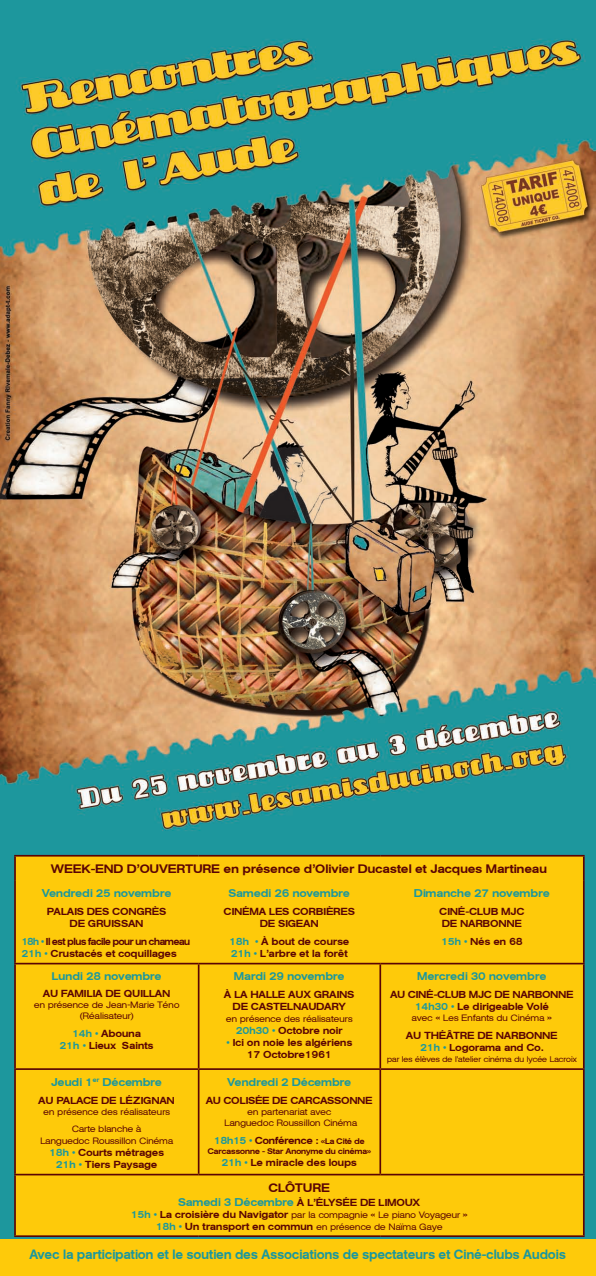
<style>
.page{position:relative;width:596px;height:1276px;background:#fff}
.page>*{position:absolute;margin:0;border:0;box-sizing:border-box;transform-origin:0 0}
.t1{font:13.2px "Agent Ext Med DB Normal";color:#1b979d;scale:.91 1}
.t2{font:12px "Agent Ext Med DB Normal";color:#5a0404}
.t3{font:11px "Agent Ext Med DB Normal";color:#1b979d}
.t4{font:10px/12px "Agent Ext Med DB Normal";color:#5a0404;text-align:center}
.t5{font:10px/12px "Agent Ext Med DB Normal";letter-spacing:-.06em;color:#5a0404;scale:.95 1}
.t6{font:10px "Agent Ext Med DB Normal";letter-spacing:-.02em;color:#5a0404}
.t7{font:9px/11px "Agent Ext DB Normal";color:#5a0404;text-align:center}
.t8{font:8px "Agent Ext DB Normal";letter-spacing:-.01em;color:#5a0404}
.t9{font:8px "Agent Ext Med DB Normal";letter-spacing:-.02em;color:#5a0404}
.s1{color:#1b979d}
.s2{font-size:8px}
.s3{font-size:11px;color:#1b979d}
.s4{font-family:"Agent Ext Med DB Normal";font-size:10px;color:#1b979d}
.s5{font-family:"Agent Ext Med DB Normal";font-size:10px}
</style>
<div class="page">
<img style="left:0;top:0;width:595px;height:1240px">
<div style="left:16px;top:856px;width:566px;height:379px;background:#feca0a"></div>
<hr style="left:198px;top:964px;width:1px;height:104px;background:#5a0404">
<hr style="left:379px;top:964px;width:2px;height:104px;background:#5a0404">
<hr style="left:198px;top:1070px;width:1px;height:103px;background:#5a0404">
<hr style="left:379px;top:1070px;width:2px;height:103px;background:#5a0404">
<hr style="left:14px;top:855px;width:184px;height:1px;background:#5a0404">
<hr style="left:14px;top:856px;width:2px;height:24px;background:#5a0404">
<hr style="left:198px;top:855px;width:182px;height:1px;background:#5a0404">
<hr style="left:380px;top:855px;width:204px;height:1px;background:#5a0404">
<hr style="left:582px;top:856px;width:2px;height:24px;background:#5a0404">
<hr style="left:14px;top:880px;width:2px;height:82px;background:#5a0404">
<hr style="left:582px;top:880px;width:2px;height:82px;background:#5a0404">
<hr style="left:14px;top:1070px;width:2px;height:103px;background:#5a0404">
<hr style="left:582px;top:1070px;width:2px;height:103px;background:#5a0404">
<hr style="left:14px;top:962px;width:184px;height:2px;background:#5a0404">
<hr style="left:14px;top:964px;width:2px;height:104px;background:#5a0404">
<hr style="left:198px;top:962px;width:182px;height:2px;background:#5a0404">
<hr style="left:380px;top:962px;width:204px;height:2px;background:#5a0404">
<hr style="left:582px;top:964px;width:2px;height:104px;background:#5a0404">
<hr style="left:14px;top:1068px;width:184px;height:2px;background:#5a0404">
<hr style="left:198px;top:1068px;width:182px;height:2px;background:#5a0404">
<hr style="left:380px;top:1068px;width:204px;height:2px;background:#5a0404">
<hr style="left:14px;top:1173px;width:184px;height:2px;background:#5a0404">
<hr style="left:14px;top:1175px;width:2px;height:60px;background:#5a0404">
<hr style="left:198px;top:1173px;width:182px;height:2px;background:#5a0404">
<hr style="left:380px;top:1173px;width:204px;height:2px;background:#5a0404">
<hr style="left:582px;top:1175px;width:2px;height:60px;background:#5a0404">
<hr style="left:14px;top:1235px;width:184px;height:2px;background:#5a0404">
<hr style="left:198px;top:1235px;width:182px;height:2px;background:#5a0404">
<hr style="left:380px;top:1235px;width:204px;height:2px;background:#5a0404">
<div style="left:0;top:1240px;width:595px;height:36px;background:#feca0a"></div>
<p class="t2" style="left:52px;top:862px;width:497px">WEEK-END D’OUVERTURE en présence d’Olivier Ducastel et Jacques Martineau</p>
<p class="t3" style="left:42px;top:887px;width:131px">Vendredi 25 novembre</p>
<p class="t4" style="left:47px;top:905px;width:120px">PALAIS DES CONGRÈS<br>DE GRUISSAN</p>
<p class="t5" style="left:22px;top:935px;width:179px"><span class="s1">18h •</span> Il est plus facile pour un chameau<br><span class="s1">21h •</span> Crustacés et coquillages</p>
<p class="t3" style="left:229px;top:887px;width:123px">Samedi 26 novembre</p>
<p class="t4" style="left:224px;top:905px;width:133px">CINÉMA LES CORBIÈRES<br>DE SIGEAN</p>
<p class="t4" style="left:229px;top:935px;width:121px;text-align:left"><span class="s1">18h •</span> À bout de course<br><span class="s1">21h •</span> L’arbre et la forêt</p>
<p class="t3" style="left:414px;top:887px;width:137px">Dimanche 27 novembre</p>
<p class="t4" style="left:439px;top:905px;width:86px;text-align:left">CINÉ-CLUB MJC<br>DE NARBONNE</p>
<p class="t4" style="left:441px;top:935px;width:83px"><span class="s1">15h •</span> Nés en 68</p>
<p class="t3" style="left:52px;top:970px;width:111px">Lundi 28 novembre</p>
<p class="t4" style="left:43px;top:988px;width:129px">AU FAMILIA DE QUILLAN</p>
<p class="t7" style="left:34px;top:999px;width:147px">en présence de Jean-Marie Téno (Réalisateur)</p>
<p class="t4" style="left:60px;top:1028px;width:95px"><span class="s1">14h •</span> Abouna<br><span class="s1">21h •</span> Lieux Saints</p>
<p class="t3" style="left:234px;top:970px;width:112px">Mardi 29 novembre</p>
<p class="t4" style="left:224px;top:989px;width:132px">À LA HALLE AUX GRAINS<br>DE CASTELNAUDARY</p>
<p class="t7" style="left:226px;top:1013px;width:128px">en présence des réalisateurs</p>
<p class="t4" style="left:236px;top:1025px;width:108px"><span class="s1">20h30 •</span> Octobre noir</p>
<p class="t4" style="left:226px;top:1037px;width:128px"><span class="s1">•</span> Ici on noie les algériens<br>17 Octobre1961</p>
<p class="t3" style="left:417px;top:970px;width:130px">Mercredi 30 novembre</p>
<p class="t4" style="left:390px;top:989px;width:185px">AU CINÉ-CLUB MJC DE NARBONNE<br><span class="s1">14h30 •</span> Le dirigeable Volé</p>
<p class="t7" style="left:411px;top:1012px;width:141px">avec « Les Enfants du Cinéma »</p>
<p class="t4" style="left:406px;top:1030px;width:153px">AU THÉÂTRE DE NARBONNE<br><span class="s1">21h •</span> Logorama and Co.</p>
<p class="t8" style="left:387px;top:1055px;width:191px">par les élèves de l’atelier cinéma du lycée Lacroix</p>
<p class="t3" style="left:227px;top:1075px;width:125px">Vendredi 2 Décembre</p>
<p class="t4" style="left:206px;top:1094px;width:168px">AU COLISÉE DE CARCASSONNE</p>
<p class="t7" style="left:224px;top:1106px;width:134px">en partenariat avec<br>Languedoc Roussillon Cinéma</p>
<p class="t6" style="left:214px;top:1134px;width:152px"><span class="s1">18h15 •</span> Conférence : <span class="s2">«La Cité de</span></p>
<p class="t9" style="left:208px;top:1146px;width:165px">Carcassonne - Star Anonyme du cinéma»</p>
<p class="t4" style="left:222px;top:1156px;width:137px"><span class="s1">21h •</span> Le miracle des loups</p>
<p class="t2" style="left:268px;top:1181px;width:63px">CLÔTURE</p>
<p class="t4" style="left:178px;top:1196px;width:243px"><span class="s3">Samedi 3 Décembre</span> À L’ÉLYSÉE DE LIMOUX</p>
<p class="t7" style="left:131px;top:1208px;width:338px;line-height:12px"><span class="s4">15h •</span> <span class="s5">La croisière du Navigator</span> par la compagnie « Le piano Voyageur »<br><span class="s4">18h •</span> <span class="s5">Un transport en commun</span> en présence de Naïma Gaye</p>
<h1 class="t1" style="left:30px;top:1246px;width:590px">Avec la participation et le soutien des Associations de spectateurs et Ciné-clubs Audois</h1>
<p class="t3" style="left:51px;top:1075px;width:112px">Jeudi 1<sup>er</sup> Décembre</p>
<p class="t4" style="left:39px;top:1094px;width:138px">AU PALACE DE LÉZIGNAN</p>
<p class="t7" style="left:44px;top:1103px;width:128px;line-height:16.8px">en présence des réalisateurs<br>Carte blanche à</p>
<p class="t7" style="left:40px;top:1135px;width:134px">Languedoc Roussillon Cinéma</p>
<p class="t4" style="left:49px;top:1146px;width:116px"><span class="s1">18h •</span> Courts métrages<br><span class="s1">21h •</span> Tiers Paysage</p>
</div>
